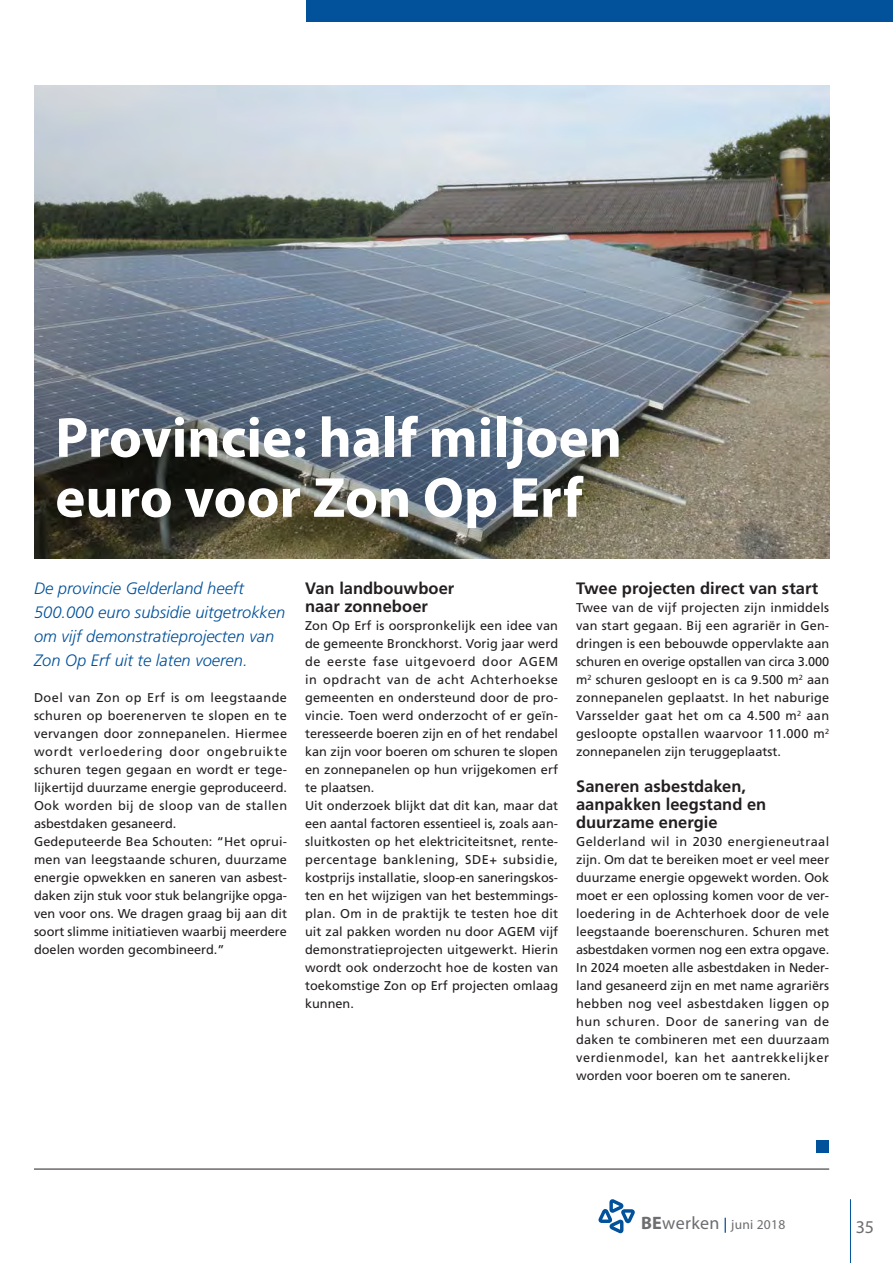
<style>
.page{position:relative;width:893px;height:1263px;background:#fff}
.page>*{position:absolute;margin:0;border:0;box-sizing:border-box;transform-origin:0 0}
.Kop_blauw{font:700 57px/60px "Myriad Pro";color:#fff}
.t1{font:18px "Myriad Pro";color:#6c6d70}
.intro_light_italic{font:italic 300 16.5px/24px "Frutiger LT Std";color:#01519b}
._03_Tussenkop{font:700 16.5px/18px "Frutiger LT Std";color:#231f20}
.t2{font:13.5px "Myriad Pro";letter-spacing:.02em;color:#6c6d70}
._01_Broodtekst{font:12.75px/18px "Frutiger LT Std";color:#231f20;text-align:justify}
.s1{font-weight:700;font-size:18px}
.s2{font-size:18px}
.s3{font-family:"Frutiger LT Std";font-size:15px;color:#01519b}
</style>
<div class="page">
<hr style="left:850px;top:1199px;width:1px;height:64px;background:#01519b">
<svg style="left:598px;top:1199px;width:37px;height:34px"></svg>
<div style="left:306px;top:0;width:587px;height:21px;background:#01519b"></div>
<div style="left:816px;top:1140px;width:13px;height:12px;background:#01519b"></div>
<hr style="left:34px;top:1169px;width:795px;height:1px;background:#231f20">
<img style="left:34px;top:85px;width:795px;height:473px">
<p class="Kop_blauw" style="left:55px;top:406px;width:568px">Provincie: half miljoen euro voor Zon Op Erf</p>
<p class="intro_light_italic" style="left:34px;top:576px;width:253px">De provincie Gelderland heeft 500.000 euro subsidie uitgetrokken om vijf demonstratieprojecten van Zon Op Erf uit te laten voeren.</p>
<p class="_01_Broodtekst" style="left:34px;top:689px;width:255px">Doel van Zon op Erf is om leegstaande schuren op boerenerven te slopen en te vervangen door zonnepanelen. Hiermee wordt verloedering door ongebruikte schuren tegen gegaan en wordt er tege&shy;lijkertijd duurzame energie geproduceerd.<br>Ook worden bij de sloop van de stallen asbestdaken gesaneerd.</p>
<p class="_01_Broodtekst" style="left:34px;top:833px;width:255px">Gedeputeerde Bea Schouten: “Het oprui&shy;men van leegstaande schuren, duurzame energie opwekken en saneren van asbest&shy;daken zijn stuk voor stuk belangrijke opga&shy;ven voor ons. We dragen graag bij aan dit soort slimme initiatieven waarbij meerdere doelen worden gecombineerd.”</p>
<p class="_03_Tussenkop" style="left:305px;top:579px;width:151px">Van landbouwboer naar zonneboer</p>
<p class="_01_Broodtekst" style="left:305px;top:617px;width:255px">Zon Op Erf is oorspronkelijk een idee van de gemeente Bronckhorst. Vorig jaar werd de eerste fase uitgevoerd door AGEM in opdracht van de acht Achterhoekse gemeenten en ondersteund door de pro&shy;vincie. Toen werd onderzocht of er geïn&shy;teresseerde boeren zijn en of het rendabel kan zijn voor boeren om schuren te slopen en zonnepanelen op hun vrijgekomen erf te plaatsen.</p>
<p class="_01_Broodtekst" style="left:305px;top:797px;width:255px">Uit onderzoek blijkt dat dit kan, maar dat een aantal factoren essentieel is, zoals aan&shy;sluitkosten op het elektriciteitsnet, rente&shy;percentage banklening, SDE+ subsidie, kostprijs installatie, sloop-en saneringskos&shy;ten en het wijzigen van het bestemmings&shy;plan. Om in de praktijk te testen hoe dit uit zal pakken worden nu door AGEM vijf demonstratieprojecten uitgewerkt. Hierin wordt ook onderzocht hoe de kosten van toekomstige Zon op Erf projecten omlaag kunnen.</p>
<p class="_03_Tussenkop" style="left:576px;top:579px;width:244px">Twee projecten direct van start</p>
<p class="_01_Broodtekst" style="left:576px;top:599px;width:255px">Twee van de vijf projecten zijn inmiddels van start gegaan. Bij een agrariër in Gen&shy;dringen is een bebouwde oppervlakte aan schuren en overige opstallen van circa 3.000 m<sup>2</sup> schuren gesloopt en is ca 9.500 m<sup>2</sup> aan zonnepanelen geplaatst. In het naburige Varsselder gaat het om ca 4.500 m<sup>2</sup> aan gesloopte opstallen waarvoor 11.000 m<sup>2 </sup>zonnepanelen zijn teruggeplaatst.</p>
<p class="_03_Tussenkop" style="left:576px;top:777px;width:192px">Saneren asbestdaken, aanpakken leegstand en duurzame energie</p>
<p class="_01_Broodtekst" style="left:576px;top:833px;width:255px">Gelderland wil in 2030 energieneutraal zijn. Om dat te bereiken moet er veel meer duurzame energie opgewekt worden. Ook moet er een oplossing komen voor de ver&shy;loedering in de Achterhoek door de vele leegstaande boerenschuren. Schuren met asbestdaken vormen nog een extra opgave.<br>In 2024 moeten alle asbestdaken in Neder&shy;land gesaneerd zijn en met name agrariërs hebben nog veel asbestdaken liggen op hun schuren. Door de sanering van de daken te combineren met een duurzaam verdienmodel, kan het aantrekkelijker worden voor boeren om te saneren.</p>
<p class="t2" style="left:641px;top:1217px;width:146px"><span class="s1">BE</span><span class="s2">werken</span> <span class="s3">|</span> juni 2018</p>
<h2 class="t1" style="left:856px;top:1217px;width:20px">35</h2>
</div>
